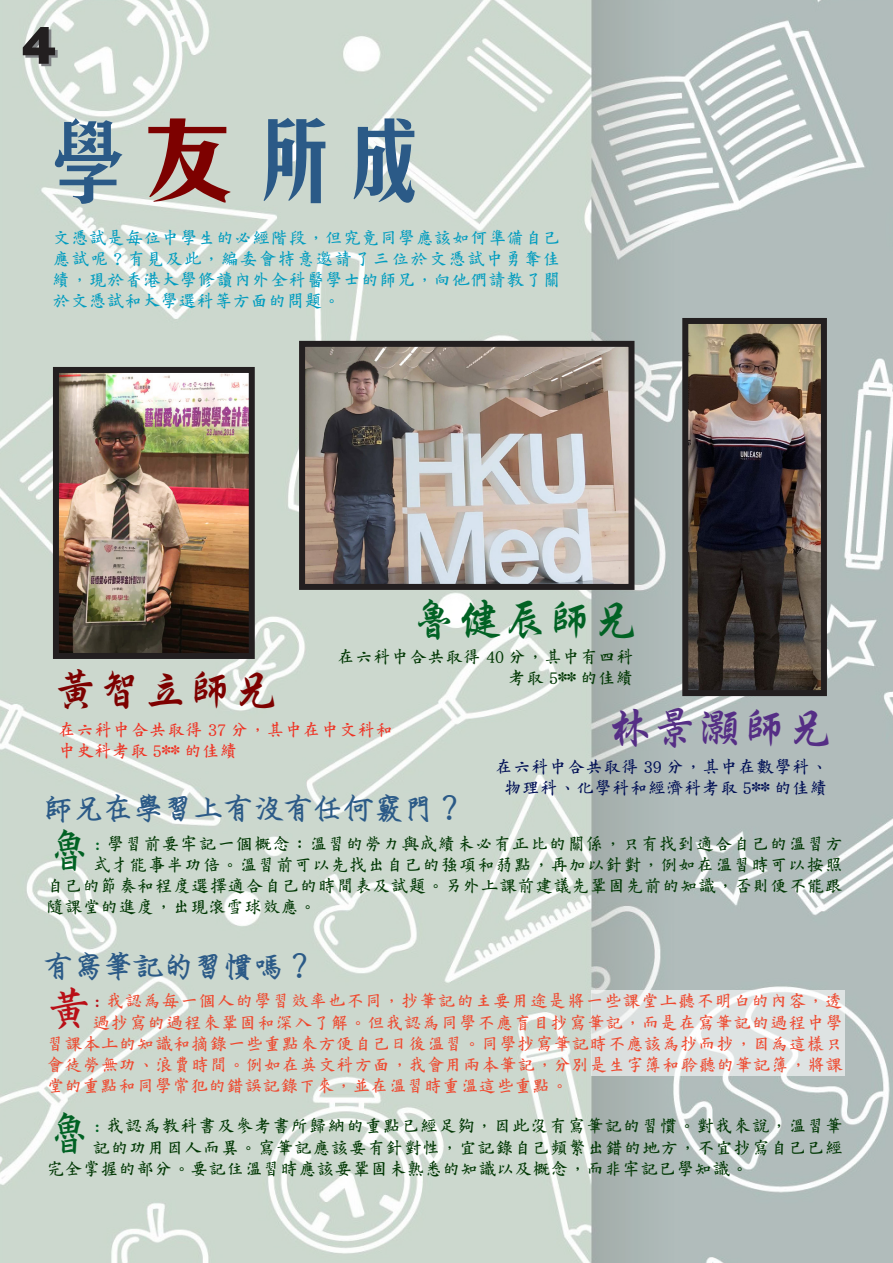
<style>
.page{position:relative;width:893px;height:1263px;background:#fff}
.page>*{position:absolute;margin:0;border:0;box-sizing:border-box;transform-origin:0 0}
.t1{font:90px "FZMHFW GB1 0";color:#2b5a87}
.t2{font:800 52.5px "Chronica Pro";color:#231f20}
.段落樣式1{font:46.2px "DFO Yang Xun W5 WIN BF";color:#016224}
.段落樣式1-2{font:46.2px "DFO Yang Xun W5 WIN BF";color:#b90f17}
.t3{font:45px "DF Xing Kai W5 WIN BF";color:#7d0100}
.t4{font:45px "DF Xing Kai W5 WIN BF";color:#016224}
.t5{font:45px "DF Xing Kai W5 WIN BF";color:#552e85}
.t6{font:30px "Han Wang WCL07";color:#2b5a87}
.段落樣式1-3{font:18px "DFO Yang Xun W5 WIN BF";letter-spacing:.02em;color:#003703}
.段落樣式1-4{font:18px "DFO Yang Xun W5 WIN BF";letter-spacing:.005em;color:#ef482e}
.t7{font:18px/21px "DFO Yang Xun W5 WIN BF";letter-spacing:.01em;color:#009cbf;text-align:justify}
.段落樣式1-5{font:18px "DFO Yang Xun W5 WIN BF";color:#003703}
.段落樣式1-6{font:18px "DFO Yang Xun W5 WIN BF";letter-spacing:.025em;color:#ef482e}
.t8{font:18px "DFO Yang Xun W5 WIN BF";color:#000f55}
.t9{font:18px/21px "DFO Yang Xun W5 WIN BF";letter-spacing:.01em;color:#ef3122}
.s1{color:#7d0100}
.s2{color:#016224}
.s3{color:#b90f17}
</style>
<div class="page">
<img style="left:0;top:0;width:893px;height:1263px">
<svg style="left:591px;top:990px;width:254px;height:86px;background:#e0e4e4"></svg>
<img style="left:60px;top:374px;width:188px;height:278px">
<div style="left:53px;top:367px;width:202px;height:292px;border:6px solid #231f20"></div>
<img style="left:689px;top:325px;width:131px;height:364px">
<div style="left:682px;top:318px;width:145px;height:378px;border:6px solid #231f20"></div>
<img style="left:306px;top:348px;width:321px;height:235px">
<div style="left:299px;top:341px;width:335px;height:249px;border:6px solid #231f20"></div>
<p class="t2" style="left:22px;top:12px;width:36px">4</p>
<p class="t1" style="left:43px;top:114px;width:388px">学<span class="s1">友</span>所成</p>
<p class="t7" style="left:53px;top:227px;width:510px">文憑試是每位中學生的必經階段，但究竟同學應該如何準備自己應試呢？有見及此，編委會特意邀請了三位於文憑試中勇奪佳績，現於香港大學修讀內外全科醫學士的師兄，向他們請教了關於文憑試和大學選科等方面的問題。</p>
<p class="t4" style="left:412px;top:597px;width:226px">魯健辰師兄</p>
<p class="段落樣式1-5" style="left:338px;top:648px;width:298px">在六科中合共取得 40 分，其中有四科</p>
<p class="段落樣式1-3" style="left:509px;top:669px;width:127px">考取 5** 的佳績</p>
<p class="t3" style="left:53px;top:667px;width:227px">黃智立師兄</p>
<p class="t5" style="left:607px;top:705px;width:226px">林景灝師兄</p>
<p class="t9" style="left:58px;top:719px;width:337px">在六科中合共取得 37 分，其中在中文科和中史科考取 5** 的佳績</p>
<p class="t8" style="left:495px;top:757px;width:334px">在六科中合共取得 39 分，其中在數學科、</p>
<p class="t8" style="left:504px;top:778px;width:325px">物理科、化學科和經濟科考取 5** 的佳績</p>
<p class="t6" style="left:43px;top:791px;width:421px">師兄在學習上有沒有任何竅門？</p>
<p class="段落樣式1" style="left:47px;top:827px;width:48px">魯</p>
<p class="段落樣式1-3" style="left:93px;top:834px;width:752px"><span class="s2">:</span> 學習前要牢記一個概念：溫習的勞力與成績未必有正比的關係，只有找到適合自己的溫習方</p>
<p class="段落樣式1-3" style="left:93px;top:856px;width:751px">式才能事半功倍。溫習前可以先找出自己的強項和弱點，再加以針對，例如在溫習時可以按照</p>
<p class="段落樣式1-3" style="left:47px;top:877px;width:798px">自己的節奏和程度選擇適合自己的時間表及試題。另外上課前建議先鞏固先前的知識，否則便不能跟</p>
<p class="段落樣式1-5" style="left:47px;top:898px;width:272px">隨課堂的進度，出現滾雪球效應。</p>
<p class="t6" style="left:43px;top:949px;width:271px">有寫筆記的習慣嗎？</p>
<p class="段落樣式1-2" style="left:47px;top:985px;width:48px">黃</p>
<p class="段落樣式1-6" style="left:93px;top:992px;width:752px"><span class="s3">:</span> 我認為每一個人的學習效率也不同，抄筆記的主要用途是將一些課堂上聽不明白的內容，透</p>
<p class="段落樣式1-4" style="left:93px;top:1014px;width:752px">過抄寫的過程來鞏固和深入了解。但我認為同學不應盲目抄寫筆記，而是在寫筆記的過程中學</p>
<p class="段落樣式1-4" style="left:47px;top:1035px;width:798px">習課本上的知識和摘錄一些重點來方便自己日後溫習。同學抄寫筆記時不應該為抄而抄，因為這樣只</p>
<p class="段落樣式1-4" style="left:47px;top:1056px;width:798px">會徒勞無功、浪費時間。例如在英文科方面，我會用兩本筆記，分別是生字簿和聆聽的筆記簿，將課</p>
<p class="段落樣式1-4" style="left:47px;top:1077px;width:523px">堂的重點和同學常犯的錯誤記錄下來，並在溫習時重溫這些重點。</p>
<p class="段落樣式1" style="left:47px;top:1110px;width:48px">魯</p>
<p class="段落樣式1-3" style="left:93px;top:1116px;width:752px"><span class="s2">:</span> 我認為教科書及參考書所歸納的重點已經足夠，因此沒有寫筆記的習慣。對我來說，溫習筆</p>
<p class="段落樣式1-3" style="left:93px;top:1138px;width:752px">記的功用因人而異。寫筆記應該要有針對性，宜記錄自己頻繁出錯的地方，不宜抄寫自己已經</p>
<p class="段落樣式1-5" style="left:47px;top:1159px;width:703px">完全掌握的部分。要記住溫習時應該要鞏固未熟悉的知識以及概念，而非牢記已學知識。</p>
</div>
